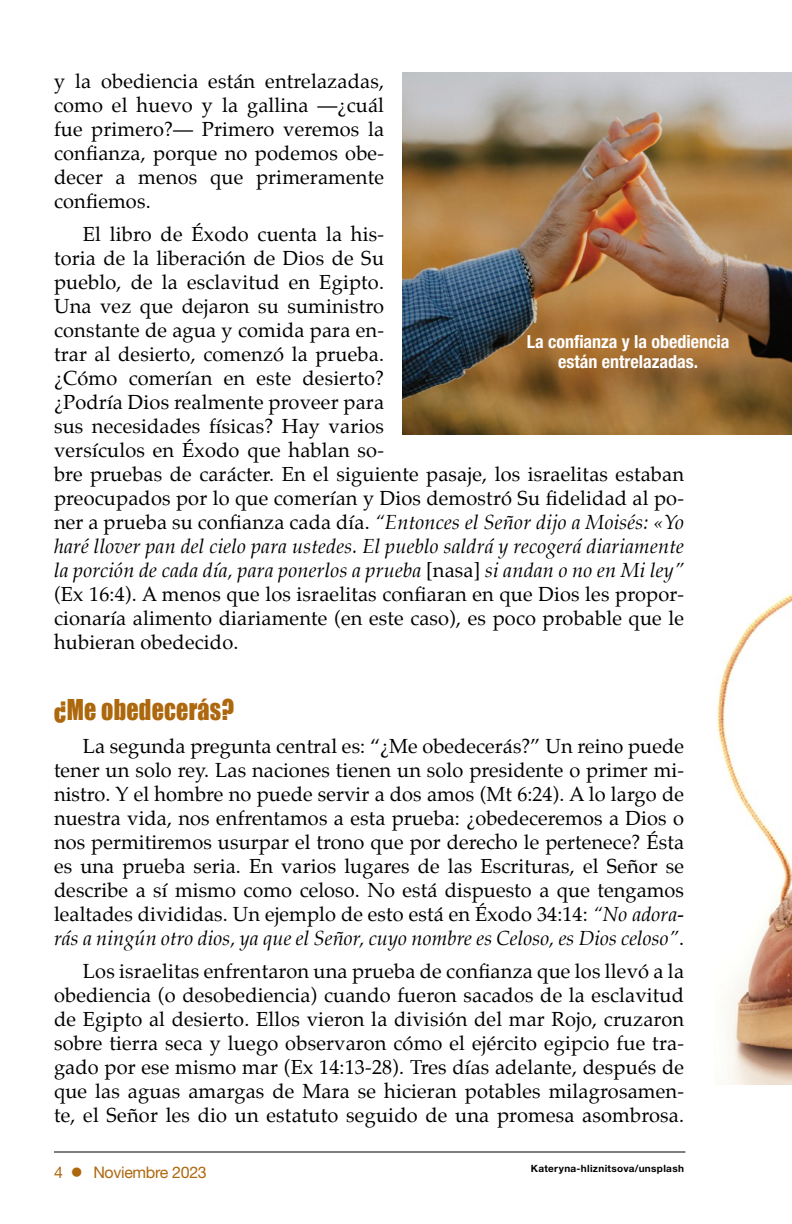
<style>
.page{position:relative;width:792px;height:1224px;background:#fff}
.page>*{position:absolute;margin:0;border:0;box-sizing:border-box;transform-origin:0 0}
.t1{font:26.4px "Impact";letter-spacing:.01em;color:#ad680e;scale:.91 1}
.t2{font:20px/24px "Palatino CE";letter-spacing:.01em;color:#000;text-align:justify}
.t3{font:700 condensed 18px/20px "Helvetica Neue LT Std";color:#fff;text-align:center}
.t4{font:16px "Helvetica Neue LT Std";letter-spacing:-.02em;color:#ad680e}
.t5{font:700 10px "Helvetica Neue LT Std";letter-spacing:.03em;color:#000}
.s1{font-style:italic}
</style>
<div class="page">
<img style="left:717px;top:593px;width:75px;height:491px">
<hr style="left:54px;top:1152px;width:631px;height:1px;background:#000">
<img style="left:402px;top:72px;width:390px;height:363px">
<p class="t2" style="left:54px;top:71px;width:332px">y la obediencia están entrelazadas, como el huevo y la gallina —¿cuál fue primero?— Primero veremos la confianza, porque no podemos obe&shy;decer a menos que primeramente confiemos.</p>
<p class="t2" style="left:54px;top:224px;width:632px;text-align:left;text-indent:29px">El libro de Éxodo cuenta la his-<br>toria de la liberación de Dios de Su<br>pueblo, de la esclavitud en Egipto.<br>Una vez que dejaron su suministro<br>constante de agua y comida para en-<br>trar al desierto, comenzó la prueba.<br>¿Cómo comerían en este desierto?<br>¿Podría Dios realmente proveer para<br>sus necesidades físicas? Hay varios<br>versículos en Éxodo que hablan so-<br>bre pruebas de carácter. En el siguiente pasaje, los israelitas estaban preocupados por lo que comerían y Dios demostró Su fidelidad al po&shy;ner a prueba su confianza cada día. <span class="s1">“Entonces el Señor dijo a Moisés: «Yo haré llover pan del cielo para ustedes. El pueblo saldrá y recogerá diariamente la porción de cada día, para ponerlos a prueba</span> [nasa] <span class="s1">si andan o no en Mi ley” </span>(Ex 16:4). A menos que los israelitas confiaran en que Dios les propor&shy;cionaría alimento diariamente (en este caso), es poco probable que le hubieran obedecido.</p>
<p class="t3" style="left:527px;top:332px;width:204px">La confianza y la obediencia están entrelazadas.</p>
<p class="t1" style="left:54px;top:689px;width:199px">¿Me obedecerás?</p>
<p class="t2" style="left:54px;top:736px;width:632px;text-indent:29px">La segunda pregunta central es: “¿Me obedecerás?” Un reino puede tener un solo rey. Las naciones tienen un solo presidente o primer mi&shy;nistro. Y el hombre no puede servir a dos amos (Mt 6:24). A lo largo de nuestra vida, nos enfrentamos a esta prueba: ¿obedeceremos a Dios o nos permitiremos usurpar el trono que por derecho le pertenece? Ésta es una prueba seria. En varios lugares de las Escrituras, el Señor se describe a sí mismo como celoso. No está dispuesto a que tengamos lealtades divididas. Un ejemplo de esto está en Éxodo 34:14: <span class="s1">“No adora&shy;rás a ningún otro dios, ya que el Señor, cuyo nombre es Celoso, es Dios celoso”</span>.</p>
<p class="t2" style="left:54px;top:961px;width:632px;text-indent:29px">Los israelitas enfrentaron una prueba de confianza que los llevó a la obediencia (o desobediencia) cuando fueron sacados de la esclavitud de Egipto al desierto. Ellos vieron la división del mar Rojo, cruzaron sobre tierra seca y luego observaron cómo el ejército egipcio fue tra&shy;gado por ese mismo mar (Ex 14:13-28). Tres días adelante, después de que las aguas amargas de Mara se hicieran potables milagrosamen&shy;te, el Señor les dio un estatuto seguido de una promesa asombrosa.</p>
<p class="t4" style="left:54px;top:1162px;width:154px">4 ● Noviembre 2023</p>
<p class="t5" style="left:531px;top:1163px;width:155px">Kateryna-hliznitsova/unsplash</p>
</div>
